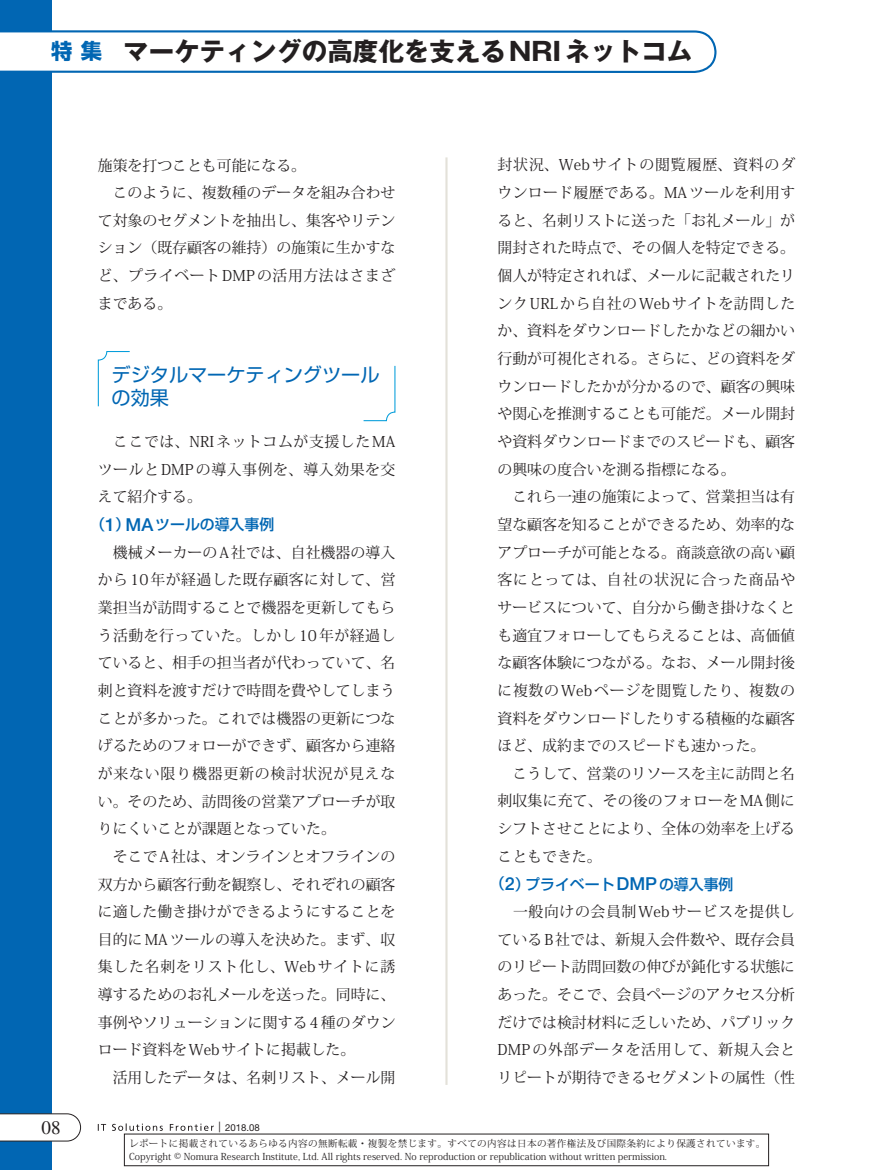
<style>
.page{position:relative;width:893px;height:1170px;background:#fff}
.page>*{position:absolute;margin:0;border:0;box-sizing:border-box;transform-origin:0 0}
.t1{font:700 25.5px "Gothic MB101 Pro";color:#231f20}
.t2{font:19.2px/23.4px "Shin Go Pro";color:#0166b3}
.t3{font:19.2px "Times LT Std";color:#231f20}
.t4{font:14.85px/27.6px "Koz Min Std";color:#231f20}
.t5{font:500 14.85px "Shin Go Pro";color:#0166b3}
.t6{font:9.6px/12.8px "Koz Min Pro";color:#231f20}
.t7{font:9.6px "Helvetica Neue LT Std";color:#231f20}
.s1{font-family:"Shin Go Pro";font-size:21.3px;color:#0166b3}
.s2{font-family:"Helvetica Neue LT Std";font-size:17.85px}
.s3{font-size:10.65px}
</style>
<div class="page">
<div style="left:0;top:0;width:51px;height:1169px;background:#0166b3"></div>
<svg style="left:0;top:1113px;width:81px;height:28px"></svg>
<svg style="left:98px;top:1124px;width:8px;height:6px"></svg>
<svg style="left:112px;top:1123px;width:51px;height:7px"></svg>
<svg style="left:170px;top:1123px;width:44px;height:7px"></svg>
<hr style="left:445px;top:157px;width:3px;height:927px;background:#e3e1d9">
<svg style="left:0;top:29px;width:717px;height:45px"></svg>
<svg style="left:363px;top:365px;width:33px;height:56px"></svg>
<svg style="left:97px;top:351px;width:33px;height:56px"></svg>
<h1 class="t1" style="left:51px;top:30px;width:643px"><span class="s1">特集</span> マーケティングの高度化を支えるNRIネットコム</h1>
<p class="t4" style="left:98px;top:151px;width:299px">施策を打つことも可能になる。<br>　このように、複数種のデータを組み合わせて対象のセグメントを抽出し、集客やリテンション（既存顧客の維持）の施策に生かすなど、プライベートDMPの活用方法はさまざまである。</p>
<p class="t2" style="left:112px;top:360px;width:269px">デジタルマーケティングツールの効果</p>
<p class="t4" style="left:98px;top:428px;width:299px;text-align:justify">　ここでは、NRIネットコムが支援したMAツールとDMPの導入事例を、導入効果を交えて紹介する。</p>
<p class="t5" style="left:90px;top:512px;width:185px">（<span class="s2">1</span>）<span class="s2">MA</span>ツールの導入事例</p>
<p class="t4" style="left:98px;top:538px;width:299px">　機械メーカーのA社では、自社機器の導入から10年が経過した既存顧客に対して、営業担当が訪問することで機器を更新してもらう活動を行っていた。しかし10年が経過していると、相手の担当者が代わっていて、名刺と資料を渡すだけで時間を費やしてしまうことが多かった。これでは機器の更新につなげるためのフォローができず、顧客から連絡が来ない限り機器更新の検討状況が見えない。そのため、訪問後の営業アプローチが取りにくいことが課題となっていた。<br>　そこでA社は、オンラインとオフラインの双方から顧客行動を観察し、それぞれの顧客に適した働き掛けができるようにすることを目的にMAツールの導入を決めた。まず、収集した名刺をリスト化し、Webサイトに誘導するためのお礼メールを送った。同時に、事例やソリューションに関する4種のダウンロード資料をWebサイトに掲載した。<br>　活用したデータは、名刺リスト、メール開</p>
<p class="t3" style="left:41px;top:1116px;width:21px">08</p>
<p class="t7" style="left:218px;top:1121px;width:43px"><span class="s3">|</span> 2018.08</p>
<p class="t4" style="left:497px;top:151px;width:299px">封状況、Webサイトの閲覧履歴、資料のダウンロード履歴である。MAツールを利用すると、名刺リストに送った「お礼メール」が開封された時点で、その個人を特定できる。個人が特定されれば、メールに記載されたリンクURLから自社のWebサイトを訪問したか、資料をダウンロードしたかなどの細かい行動が可視化される。さらに、どの資料をダウンロードしたかが分かるので、顧客の興味や関心を推測することも可能だ。メール開封や資料ダウンロードまでのスピードも、顧客の興味の度合いを測る指標になる。<br>　これら一連の施策によって、営業担当は有望な顧客を知ることができるため、効率的なアプローチが可能となる。商談意欲の高い顧客にとっては、自社の状況に合った商品やサービスについて、自分から働き掛けなくとも適宜フォローしてもらえることは、高価値な顧客体験につながる。なお、メール開封後に複数のWebページを閲覧したり、複数の資料をダウンロードしたりする積極的な顧客ほど、成約までのスピードも速かった。<br>　こうして、営業のリソースを主に訪問と名刺収集に充て、その後のフォローをMA側にシフトさせことにより、全体の効率を上げることもできた。</p>
<p class="t5" style="left:490px;top:871px;width:245px">（<span class="s2">2</span>）プライベート<span class="s2">DMP</span>の導入事例</p>
<p class="t4" style="left:497px;top:898px;width:299px;text-align:justify">　一般向けの会員制Webサービスを提供しているB社では、新規入会件数や、既存会員のリピート訪問回数の伸びが鈍化する状態にあった。そこで、会員ページのアクセス分析だけでは検討材料に乏しいため、パブリックDMPの外部データを活用して、新規入会とリピートが期待できるセグメントの属性（性</p>
<p class="t6" style="left:129px;top:1136px;width:638px">レポートに掲載されているあらゆる内容の無断転載・複製を禁じます。すべての内容は日本の著作権法及び国際条約により保護されています。<br>Copyright © Nomura Research Institute, Ltd. All rights reserved. No reproduction or republication without written permission.</p>
</div>
